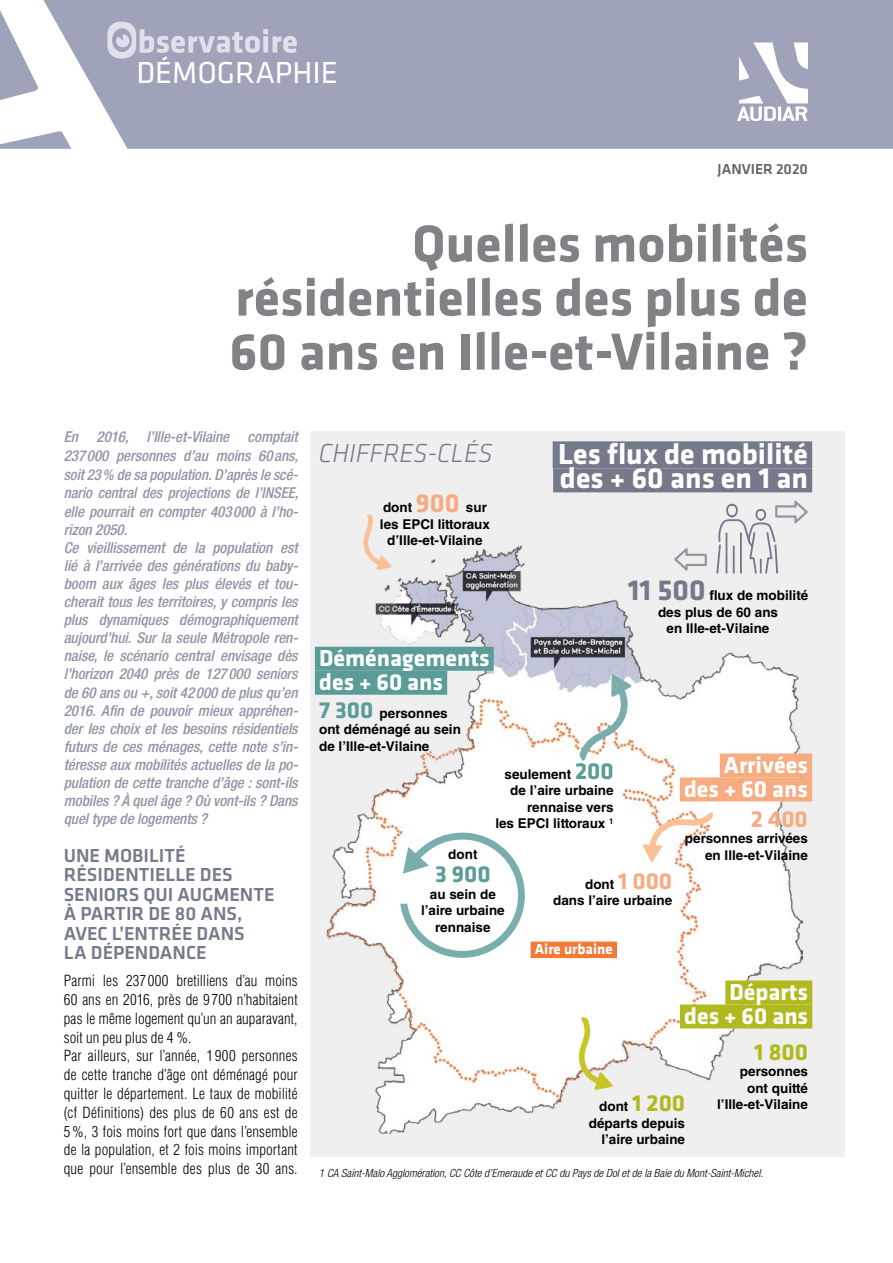
<style>
.page{position:relative;width:893px;height:1263px;background:#fff}
.page>*{position:absolute;margin:0;border:0;box-sizing:border-box;transform-origin:0 0}
.t1{font:700 54px/54px "Klavika";color:#808285;text-align:justify}
.t2{font:31.5px "Klavika";color:#fff}
.t3{font:700 30px/24px "Klavika";color:#fff}
.t4{font:700 30px "Klavika";color:#757a8b}
.t5{font:italic 300 27px "Klavika";color:#757a8b}
.t6{font:700 24px/24px "Klavika";color:#fff;text-align:right}
.t7{font:700 24px "Klavika";color:#5b9b98}
.t8{font:700 24px "Klavika";color:#f6ac81}
.t9{font:700 24px "Klavika";color:#b0b91d}
.t10{font:500 19.5px/19.5px "Klavika";color:#757a8b}
.t11{font:italic 500 condensed 15px/18.1px "Helvetica Neue LT Std";letter-spacing:-.005em;color:#9195a5}
.t12{font:300 condensed 15px/18.8px "Helvetica LT Std";letter-spacing:.01em;color:#000}
.t13{font:700 15px "Klavika";color:#fff}
.t14{font:500 15px "Klavika";color:#636466}
.t15{font:700 13.5px/16.5px "Helvetica LT Std";color:#000;text-align:right}
.t16{font:italic 300 condensed 11.25px "Helvetica Neue LT Std";color:#000}
.s1{font-family:"Klavika";font-size:27px;color:#f6ac81}
.s2{font-family:"Klavika";font-size:24px;color:#5b9b98}
.s3{font-family:"Klavika";font-size:24px;color:#f6ac81}
.s4{font-family:"Klavika";font-size:24px;color:#b0b91d}
</style>
<div class="page">
<div style="left:43px;top:0;width:850px;height:149px;background:#9ea3b9"></div>
<svg style="left:0;top:10px;width:38px;height:90px"></svg>
<svg style="left:0;top:131px;width:71px;height:18px"></svg>
<div style="left:310px;top:432px;width:535px;height:725px;background:#efeff0"></div>
<img style="left:314px;top:545px;width:489px;height:589px">
<svg style="left:107px;top:22px;width:190px;height:37px;background:#b3b6c8"></svg>
<div style="left:553px;top:441px;width:259px;height:27px;background:#757a8b"></div>
<div style="left:553px;top:468px;width:259px;height:24px;background:#757a8b"></div>
<svg style="left:715px;top:501px;width:93px;height:74px"></svg>
<svg style="left:674px;top:548px;width:33px;height:23px"></svg>
<div style="left:315px;top:647px;width:179px;height:24px;background:#5b9b98"></div>
<div style="left:315px;top:671px;width:132px;height:24px;background:#5b9b98"></div>
<svg style="left:400px;top:832px;width:129px;height:126px"></svg>
<div style="left:720px;top:753px;width:92px;height:24px;background:#f6ac81"></div>
<div style="left:680px;top:777px;width:132px;height:24px;background:#f6ac81"></div>
<div style="left:725px;top:980px;width:87px;height:24px;background:#b0b91d"></div>
<div style="left:680px;top:1004px;width:132px;height:24px;background:#b0b91d"></div>
<svg style="left:569px;top:1017px;width:44px;height:73px"></svg>
<svg style="left:643px;top:809px;width:70px;height:53px"></svg>
<svg style="left:355px;top:513px;width:37px;height:57px"></svg>
<svg style="left:573px;top:674px;width:59px;height:87px"></svg>
<div style="left:531px;top:941px;width:86px;height:17px;background:#f47836"></div>
<svg style="left:737px;top:43px;width:71px;height:78px"></svg>
<h2 class="t2" style="left:136px;top:56px;width:203px">DÉMOGRAPHIE</h2>
<p class="t14" style="left:718px;top:161px;width:92px">JANVIER 2020</p>
<h1 class="t1" style="left:230px;top:218px;width:580px;text-indent:183px">Quelles mobilités résidentielles des plus de 60 ans en Ille-et-Vilaine ?</h1>
<p class="t11" style="left:64px;top:428px;width:236px">En 2016, l’Ille-et-Vilaine comptait 237000 personnes d’au moins 60ans, soit 23% de sa population. D’après le scé&shy;nario central des projections de l’INSEE, elle pourrait en compter 403000 à l’ho&shy;rizon 2050.<br>Ce vieillissement de la population est lié à l’arrivée des générations du baby&shy;boom aux âges les plus élevés et tou&shy;cherait tous les territoires, y compris les plus dynamiques démographiquement aujourd’hui. Sur la seule Métropole ren&shy;naise, le scénario central envisage dès l’horizon 2040 près de 127000 seniors de 60 ans ou +, soit 42000 de plus qu’en 2016. Afin de pouvoir mieux appréhen&shy;der les choix et les besoins résidentiels futurs de ces ménages, cette note s’in&shy;téresse aux mobilités actuelles de la po&shy;pulation de cette tranche d’âge : sont-ils mobiles ? À quel âge ? Où vont-ils ? Dans quel type de logements ?</p>
<h3 class="t10" style="left:64px;top:846px;width:212px">UNE MOBILITÉ<br>RÉSIDENTIELLE DES<br>SENIORS QUI AUGMENTE<br>À PARTIR DE 80 ANS,<br>AVEC L’ENTRÉE DANS<br>LA DÉPENDANCE</h3>
<p class="t12" style="left:64px;top:971px;width:235px">Parmi les 237000 bretilliens d’au moins 60 ans en 2016, près de 9700 n’habitaient pas le même logement qu’un an auparavant, soit un peu plus de 4 %.<br>Par ailleurs, sur l’année, 1900 personnes de cette tranche d’âge ont déménagé pour quitter le département. Le taux de mobilité (cf Définitions) des plus de 60 ans est de 5%, 3 fois moins fort que dans l’ensemble de la population, et 2 fois moins important que pour l’ensemble des plus de 30 ans.</p>
<h3 class="t5" style="left:319px;top:438px;width:175px">CHIFFRES-CLÉS</h3>
<p class="t15" style="left:380px;top:499px;width:112px;text-align:center">dont <span class="s1">900</span> sur les EPCI littoraux d’Ille-et-Vilaine</p>
<h3 class="t6" style="left:319px;top:647px;width:172px;text-align:left">Déménagements des + 60 ans</h3>
<p class="t15" style="left:319px;top:705px;width:143px;text-align:left"><span class="s2">7 300</span> personnes ont déménagé au sein de l’Ille-et-Vilaine</p>
<h3 class="t3" style="left:558px;top:443px;width:251px">Les flux de mobilité des + 60 ans en 1 an</h3>
<h3 class="t4" style="left:628px;top:574px;width:79px">11 500</h3>
<p class="t15" style="left:709px;top:587px;width:100px">flux de mobilité</p>
<p class="t15" style="left:658px;top:604px;width:122px">des plus de 60 ans</p>
<p class="t15" style="left:667px;top:620px;width:104px">en Ille-et-Vilaine</p>
<p class="t15" style="left:495px;top:766px;width:120px">seulement <span class="s2">200 </span>de l’aire urbaine rennaise vers<br>les EPCI littoraux <sup>1</sup></p>
<p class="t15" style="left:448px;top:846px;width:31px">dont</p>
<h3 class="t7" style="left:435px;top:861px;width:57px">3 900</h3>
<p class="t15" style="left:421px;top:885px;width:85px;text-align:center">au sein de l’aire urbaine rennaise</p>
<p class="t15" style="left:553px;top:875px;width:121px">dont <span class="s3">1 000 </span>dans l’aire urbaine</p>
<p class="t13" style="left:535px;top:941px;width:79px">Aire urbaine</p>
<h3 class="t6" style="left:684px;top:754px;width:125px">Arrivées des + 60 ans</h3>
<h3 class="t8" style="left:751px;top:805px;width:58px">2 400</h3>
<p class="t15" style="left:685px;top:830px;width:124px">personnes arrivées en Ille-et-Vilaine</p>
<h3 class="t6" style="left:684px;top:981px;width:125px">Départs<br>des + 60 ans</h3>
<h3 class="t9" style="left:754px;top:1039px;width:55px">1 800</h3>
<p class="t15" style="left:740px;top:1063px;width:70px;text-align:center">personnes ont quitté</p>
<p class="t15" style="left:599px;top:1098px;width:87px">dont <span class="s4">1 200</span></p>
<p class="t15" style="left:717px;top:1096px;width:92px">l’Ille-et-Vilaine</p>
<p class="t15" style="left:589px;top:1114px;width:98px">départs depuis l’aire urbaine</p>
<p class="t16" style="left:319px;top:1166px;width:446px">1 CA Saint-Malo Agglomération, CC Côte d’Emeraude et CC du Pays de Dol et de la Baie du Mont-Saint-Michel.</p>
</div>
